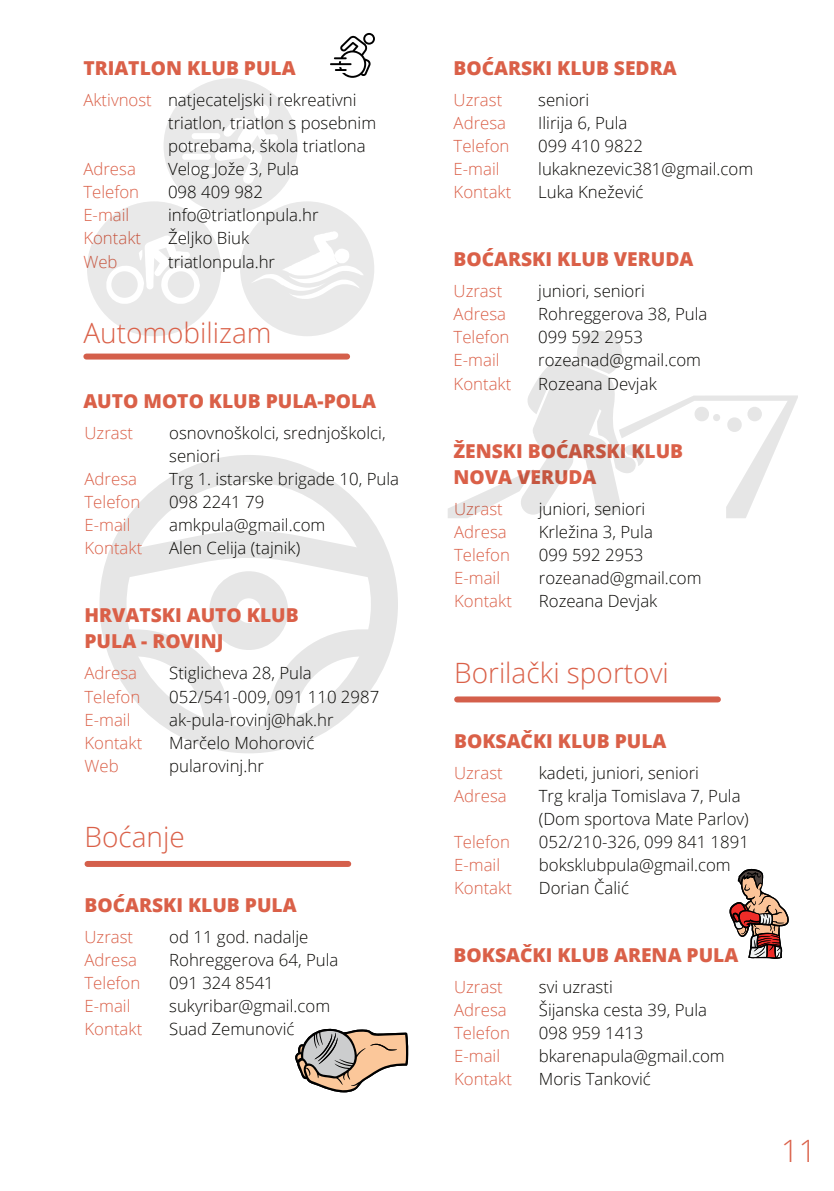
<style>
.page{position:relative;width:834px;height:1191px;background:#fff}
.page>*{position:absolute;margin:0;border:0;box-sizing:border-box;transform-origin:0 0}
.t1{font:300 30.8px "Open Sans";color:#da6048}
.t2{font:300 28px "Open Sans";color:#da6048}
.t3{font:800 19.2px/26.2px "Open Sans";color:#da6048}
.t4{font:300 16.8px/23.2px "Open Sans";color:#080704}
.t5{font:300 16.8px/23px "Open Sans";color:#da6048}
</style>
<div class="page">
<svg style="left:448px;top:331px;width:350px;height:187px"></svg>
<svg style="left:295px;top:1028px;width:113px;height:64px"></svg>
<svg style="left:99px;top:455px;width:299px;height:298px"></svg>
<svg style="left:117px;top:529px;width:264px;height:208px"></svg>
<div style="left:86px;top:354px;width:261px;height:6px;background:#d45f4b"></div>
<div style="left:87px;top:861px;width:261px;height:6px;background:#d45f4b"></div>
<svg style="left:87px;top:33px;width:288px;height:303px"></svg>
<svg style="left:729px;top:869px;width:60px;height:90px"></svg>
<div style="left:457px;top:696px;width:261px;height:6px;background:#d45f4b"></div>
<p class="t3" style="left:83px;top:54px;width:214px">TRIATLON KLUB PULA</p>
<p class="t5" style="left:83px;top:88px;width:70px">Aktivnost</p>
<p class="t4" style="left:168px;top:88px;width:210px">natjecateljski i rekreativni triatlon, triatlon s posebnim potrebama, škola triatlona<br>Velog Jože 3, Pula<br>098 409 982 info@triatlonpula.hr<br>Željko Biuk<br>triatlonpula.hr</p>
<p class="t5" style="left:83px;top:157px;width:59px">Adresa<br>Telefon<br>E-mail<br>Kontakt<br>Web</p>
<h2 class="t2" style="left:83px;top:314px;width:190px">Automobilizam</h2>
<p class="t3" style="left:83px;top:387px;width:294px">AUTO MOTO KLUB PULA-POLA</p>
<p class="t5" style="left:84px;top:421px;width:50px">Uzrast</p>
<p class="t5" style="left:84px;top:467px;width:59px">Adresa<br>Telefon<br>E-mail<br>Kontakt</p>
<p class="t4" style="left:169px;top:421px;width:231px">osnovnoškolci, srednjoškolci, seniori<br>Trg 1. istarske brigade 10, Pula<br>098 2241 79 amkpula@gmail.com<br>Alen Celija (tajnik)</p>
<p class="t3" style="left:84px;top:601px;width:216px">HRVATSKI AUTO KLUB<br>PULA - ROVINJ</p>
<p class="t4" style="left:169px;top:661px;width:212px">Stiglicheva 28, Pula<br>052/541-009, 091 110 2987 ak-pula-rovinj@hak.hr<br>Marčelo Mohorović pularovinj.hr</p>
<p class="t5" style="left:84px;top:661px;width:59px">Adresa<br>Telefon<br>E-mail<br>Kontakt<br>Web</p>
<h2 class="t2" style="left:84px;top:818px;width:102px">Boćanje</h2>
<p class="t3" style="left:84px;top:891px;width:214px">BOĆARSKI KLUB PULA</p>
<p class="t5" style="left:84px;top:925px;width:59px">Uzrast<br>Adresa<br>Telefon<br>E-mail<br>Kontakt</p>
<p class="t4" style="left:169px;top:925px;width:171px">od 11 god. nadalje<br>Rohreggerova 64, Pula<br>091 324 8541 sukyribar@gmail.com<br>Suad Zemunović</p>
<p class="t3" style="left:453px;top:54px;width:224px">BOĆARSKI KLUB SEDRA</p>
<p class="t5" style="left:453px;top:88px;width:59px">Uzrast<br>Adresa<br>Telefon<br>E-mail<br>Kontakt</p>
<p class="t4" style="left:538px;top:88px;width:216px">seniori<br>Ilirija 6, Pula<br>099 410 9822 lukaknezevic381@gmail.com<br>Luka Knežević</p>
<p class="t3" style="left:453px;top:245px;width:241px">BOĆARSKI KLUB VERUDA</p>
<p class="t5" style="left:453px;top:279px;width:59px">Uzrast<br>Adresa<br>Telefon<br>E-mail<br>Kontakt</p>
<p class="t4" style="left:538px;top:279px;width:171px">juniori, seniori<br>Rohreggerova 38, Pula<br>099 592 2953 rozeanad@gmail.com<br>Rozeana Devjak</p>
<p class="t3" style="left:453px;top:437px;width:231px">ŽENSKI BOĆARSKI KLUB<br>NOVA VERUDA</p>
<p class="t5" style="left:454px;top:497px;width:59px">Uzrast<br>Adresa<br>Telefon<br>E-mail<br>Kontakt</p>
<p class="t4" style="left:539px;top:497px;width:164px">juniori, seniori<br>Krležina 3, Pula<br>099 592 2953 rozeanad@gmail.com<br>Rozeana Devjak</p>
<h2 class="t2" style="left:454px;top:654px;width:216px">Borilački sportovi</h2>
<p class="t3" style="left:454px;top:726px;width:214px">BOKSAČKI KLUB PULA</p>
<p class="t5" style="left:454px;top:760px;width:54px">Uzrast<br>Adresa</p>
<p class="t5" style="left:454px;top:830px;width:59px">Telefon<br>E-mail<br>Kontakt</p>
<p class="t4" style="left:539px;top:760px;width:212px">kadeti, juniori, seniori<br>Trg kralja Tomislava 7, Pula (Dom sportova Mate Parlov)<br>052/210-326, 099 841 1891 boksklubpula@gmail.com<br>Dorian Čalić</p>
<p class="t3" style="left:453px;top:941px;width:286px">BOKSAČKI KLUB ARENA PULA</p>
<p class="t5" style="left:454px;top:975px;width:59px">Uzrast<br>Adresa<br>Telefon<br>E-mail<br>Kontakt</p>
<p class="t4" style="left:539px;top:975px;width:187px">svi uzrasti<br>Šijanska cesta 39, Pula<br>098 959 1413 bkarenapula@gmail.com<br>Moris Tanković</p>
<h1 class="t1" style="left:781px;top:1130px;width:37px">11</h1>
</div>
